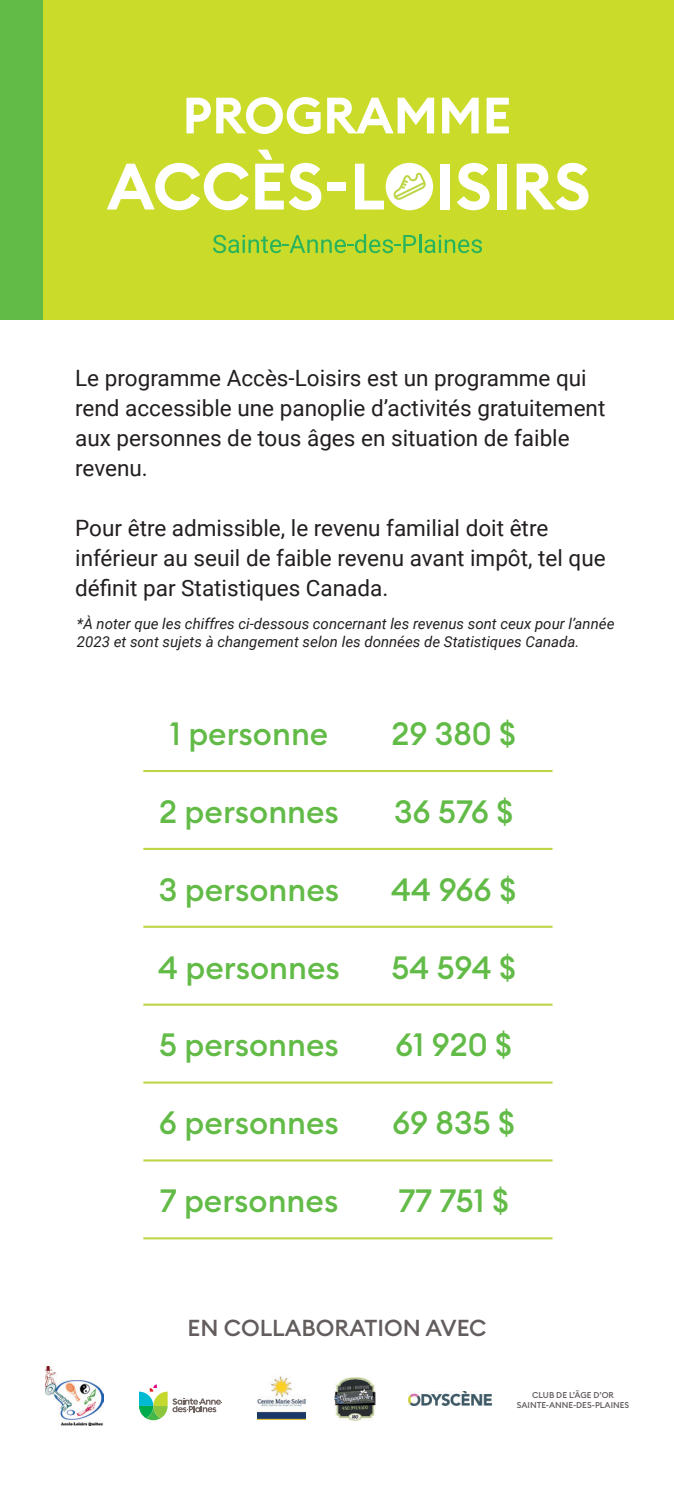
<style>
.page{position:relative;width:674px;height:1489px;background:#fff}
.page>*{position:absolute;margin:0;border:0;box-sizing:border-box;transform-origin:0 0}
.t1{font:500 31.75px "Euclid Circular B";color:#62bb47}
.t2{font:500 22.75px "Euclid Circular B";color:#635d5d}
.t3{font:22.5px/30px "Roboto";color:#231f20}
.t4{font:italic 15px/18px "Roboto";color:#231f20}
.t5{font:500 8.25px "Euclid Circular B";color:#635d5d}
</style>
<div class="page">
<div style="left:0;top:0;width:673px;height:319px;background:#cadb2a"></div>
<svg style="left:186px;top:97px;width:134px;height:37px"></svg>
<svg style="left:327px;top:98px;width:107px;height:35px"></svg>
<svg style="left:442px;top:98px;width:36px;height:35px"></svg>
<svg style="left:486px;top:98px;width:22px;height:35px"></svg>
<svg style="left:107px;top:163px;width:141px;height:47px"></svg>
<svg style="left:255px;top:150px;width:66px;height:60px"></svg>
<div style="left:327px;top:182px;width:19px;height:9px;background:#fff"></div>
<div style="left:440px;top:164px;width:9px;height:45px;background:#fff"></div>
<svg style="left:457px;top:163px;width:32px;height:47px"></svg>
<div style="left:497px;top:164px;width:9px;height:45px;background:#fff"></div>
<svg style="left:516px;top:163px;width:72px;height:47px"></svg>
<svg style="left:355px;top:163px;width:78px;height:47px"></svg>
<svg style="left:213px;top:234px;width:268px;height:19px"></svg>
<div style="left:0;top:0;width:43px;height:319px;background:#62bb47"></div>
<hr style="left:143px;top:770px;width:212px;height:2px;background:#bcd648">
<hr style="left:355px;top:770px;width:197px;height:2px;background:#bcd648">
<hr style="left:143px;top:848px;width:212px;height:2px;background:#bcd648">
<hr style="left:355px;top:848px;width:197px;height:2px;background:#bcd648">
<hr style="left:143px;top:925px;width:212px;height:3px;background:#bcd648">
<hr style="left:355px;top:925px;width:197px;height:3px;background:#bcd648">
<hr style="left:143px;top:1003px;width:212px;height:2px;background:#bcd648">
<hr style="left:355px;top:1003px;width:197px;height:2px;background:#bcd648">
<hr style="left:143px;top:1081px;width:212px;height:2px;background:#bcd648">
<hr style="left:355px;top:1081px;width:197px;height:2px;background:#bcd648">
<hr style="left:143px;top:1159px;width:212px;height:2px;background:#bcd648">
<hr style="left:355px;top:1159px;width:197px;height:2px;background:#bcd648">
<hr style="left:143px;top:1237px;width:212px;height:2px;background:#bcd648">
<hr style="left:355px;top:1237px;width:197px;height:2px;background:#bcd648">
<img style="left:408px;top:1391px;width:83px;height:14px">
<img style="left:257px;top:1376px;width:48px;height:43px">
<img style="left:45px;top:1367px;width:58px;height:58px">
<svg style="left:139px;top:1384px;width:83px;height:36px"></svg>
<img style="left:334px;top:1377px;width:41px;height:43px">
<p class="t3" style="left:75px;top:362px;width:531px">Le programme Accès-Loisirs est un programme qui rend accessible une panoplie d’activités gratuitement aux personnes de tous âges en situation de faible revenu.</p>
<p class="t3" style="left:75px;top:512px;width:531px">Pour être admissible, le revenu familial doit être inférieur au seuil de faible revenu avant impôt, tel que définit par Statistiques Canada.</p>
<p class="t4" style="left:77px;top:614px;width:538px">*À noter que les chiffres ci-dessous concernant les revenus sont ceux pour l’année<br>2023 et sont sujets à changement selon les données de Statistiques Canada.</p>
<p class="t1" style="left:170px;top:713px;width:160px">1 personne</p>
<p class="t1" style="left:391px;top:713px;width:126px">29 380 $</p>
<p class="t1" style="left:159px;top:791px;width:181px">2 personnes</p>
<p class="t1" style="left:394px;top:791px;width:121px">36 576 $</p>
<p class="t1" style="left:159px;top:869px;width:182px">3 personnes</p>
<p class="t1" style="left:391px;top:869px;width:126px">44 966 $</p>
<p class="t1" style="left:158px;top:947px;width:183px">4 personnes</p>
<p class="t1" style="left:391px;top:947px;width:126px">54 594 $</p>
<p class="t1" style="left:159px;top:1024px;width:181px">5 personnes</p>
<p class="t1" style="left:395px;top:1024px;width:118px">61 920 $</p>
<p class="t1" style="left:159px;top:1102px;width:181px">6 personnes</p>
<p class="t1" style="left:392px;top:1102px;width:124px">69 835 $</p>
<p class="t1" style="left:160px;top:1180px;width:180px">7 personnes</p>
<p class="t1" style="left:398px;top:1180px;width:112px">77 751 $</p>
<p class="t2" style="left:187px;top:1313px;width:300px">EN COLLABORATION AVEC</p>
<p class="t5" style="left:532px;top:1389px;width:83px">CLUB DE L’ÂGE D’OR</p>
<p class="t5" style="left:516px;top:1399px;width:114px">SAINTE-ANNE-DES-PLAINES</p>
</div>
